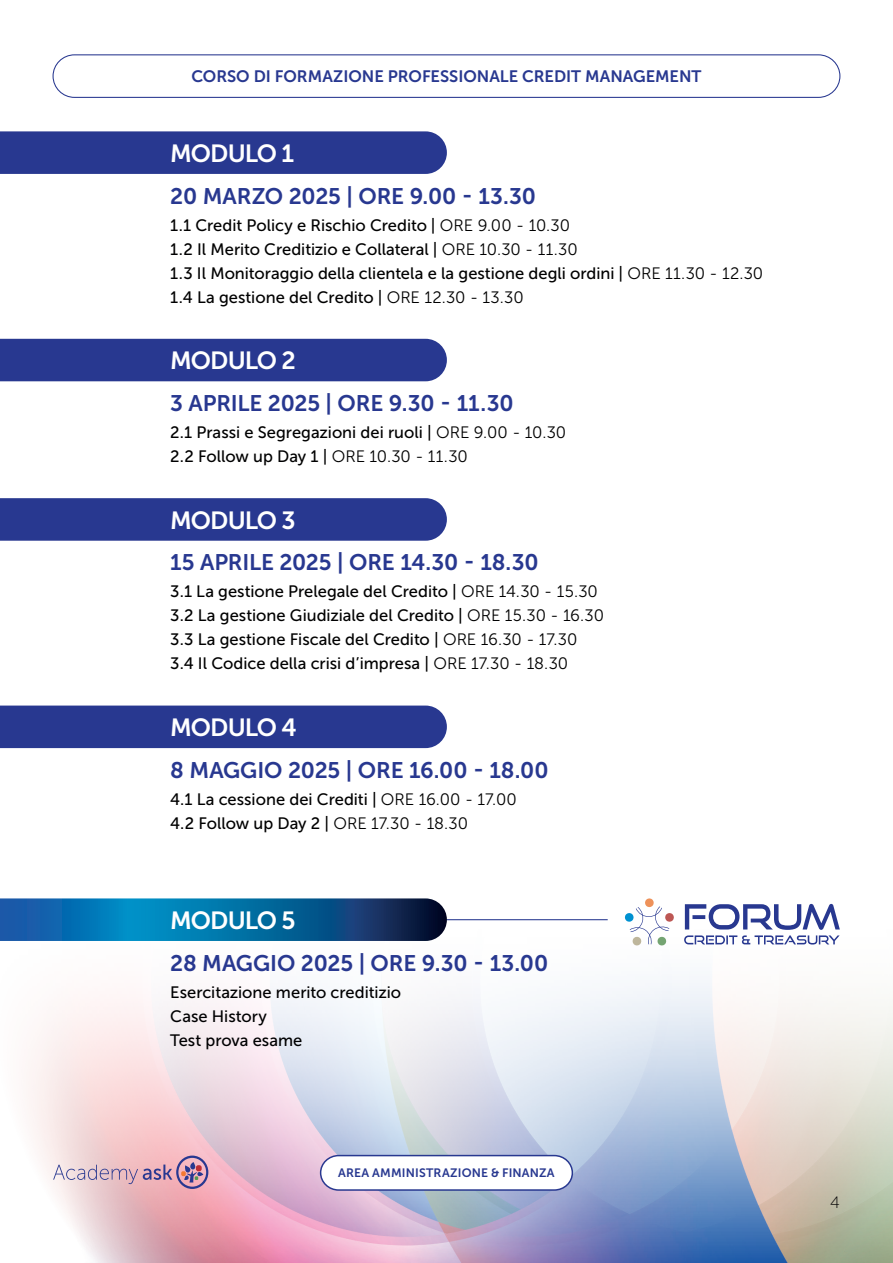
<style>
.page{position:relative;width:893px;height:1263px;background:#fff}
.page>*{position:absolute;margin:0;border:0;box-sizing:border-box;transform-origin:0 0}
.t1{font:24.75px "Museo Sans 700";letter-spacing:-.035em;color:#fff}
.t2{font:22.5px "Museo Sans 700";letter-spacing:-.01em;color:#283890}
.t3{font:16.5px/24px "Museo Sans 500";color:#000001}
.t4{font:16.5px "Museo Sans 700";color:#283890}
.t5{font:16.5px "Museo Sans 100";color:#000001}
.t6{font:12.15px "Museo Sans 700";letter-spacing:.01em;color:#283890}
.s1{font-family:"Museo Sans 300"}
</style>
<div class="page">
<img style="left:28px;top:920px;width:865px;height:343px">
<hr style="left:217px;top:919px;width:391px;height:1px;background:#283890">
<div style="left:0;top:131px;width:447px;height:43px;background:#283890"></div>
<div style="left:0;top:339px;width:447px;height:42px;background:#283890"></div>
<div style="left:0;top:498px;width:447px;height:43px;background:#283890"></div>
<div style="left:0;top:705px;width:447px;height:43px;background:#283890"></div>
<svg style="left:0;top:898px;width:447px;height:43px"></svg>
<svg style="left:53px;top:1155px;width:155px;height:34px"></svg>
<svg style="left:319px;top:1154px;width:255px;height:37px"></svg>
<svg style="left:624px;top:898px;width:50px;height:48px"></svg>
<svg style="left:684px;top:904px;width:156px;height:40px"></svg>
<div style="left:53px;top:54px;width:787px;height:44px;border:1px solid #283890;border-radius:21px"></div>
<p class="t4" style="left:191px;top:67px;width:512px">CORSO DI FORMAZIONE PROFESSIONALE CREDIT MANAGEMENT</p>
<h1 class="t1" style="left:170px;top:140px;width:126px">MODULO 1</h1>
<h2 class="t2" style="left:170px;top:183px;width:367px">20 MARZO 2025 | ORE 9.00 - 13.30</h2>
<p class="t3" style="left:170px;top:213px;width:594px">1.1 Credit Policy e Rischio Credito | <span class="s1">ORE 9.00 - 10.30<br></span>1.2 Il Merito Creditizio e Collateral | <span class="s1">ORE 10.30 - 11.30<br></span>1.3 Il Monitoraggio della clientela e la gestione degli ordini | <span class="s1">ORE 11.30 - 12.30<br></span>1.4 La gestione del Credito | <span class="s1">ORE 12.30 - 13.30</span></p>
<h1 class="t1" style="left:170px;top:347px;width:127px">MODULO 2</h1>
<h2 class="t2" style="left:170px;top:391px;width:345px">3 APRILE 2025 | ORE 9.30 - 11.30</h2>
<p class="t3" style="left:170px;top:420px;width:397px">2.1 Prassi e Segregazioni dei ruoli | <span class="s1">ORE 9.00 - 10.30<br></span>2.2 Follow up Day 1 | <span class="s1">ORE 10.30 - 11.30</span></p>
<h1 class="t1" style="left:170px;top:506px;width:127px">MODULO 3</h1>
<h2 class="t2" style="left:170px;top:550px;width:370px">15 APRILE 2025 | ORE 14.30 - 18.30</h2>
<p class="t3" style="left:170px;top:580px;width:435px">3.1 La gestione Prelegale del Credito | <span class="s1">ORE 14.30 - 15.30<br></span>3.2 La gestione Giudiziale del Credito | <span class="s1">ORE 15.30 - 16.30<br></span>3.3 La gestione Fiscale del Credito | <span class="s1">ORE 16.30 - 17.30<br></span>3.4 Il Codice della crisi d’impresa | <span class="s1">ORE 17.30 - 18.30</span></p>
<h1 class="t1" style="left:170px;top:714px;width:128px">MODULO 4</h1>
<h2 class="t2" style="left:170px;top:757px;width:380px">8 MAGGIO 2025 | ORE 16.00 - 18.00</h2>
<p class="t3" style="left:170px;top:787px;width:348px">4.1 La cessione dei Crediti | <span class="s1">ORE 16.00 - 17.00<br></span>4.2 Follow up Day 2 | <span class="s1">ORE 17.30 - 18.30</span></p>
<h1 class="t1" style="left:170px;top:907px;width:127px">MODULO 5</h1>
<h2 class="t2" style="left:170px;top:950px;width:379px">28 MAGGIO 2025 | ORE 9.30 - 13.00</h2>
<p class="t3" style="left:170px;top:980px;width:232px">Esercitazione merito creditizio<br>Case History<br>Test prova esame</p>
<p class="t6" style="left:338px;top:1166px;width:218px">AREA AMMINISTRAZIONE &amp; FINANZA</p>
<p class="t5" style="left:830px;top:1193px;width:11px">4</p>
</div>
